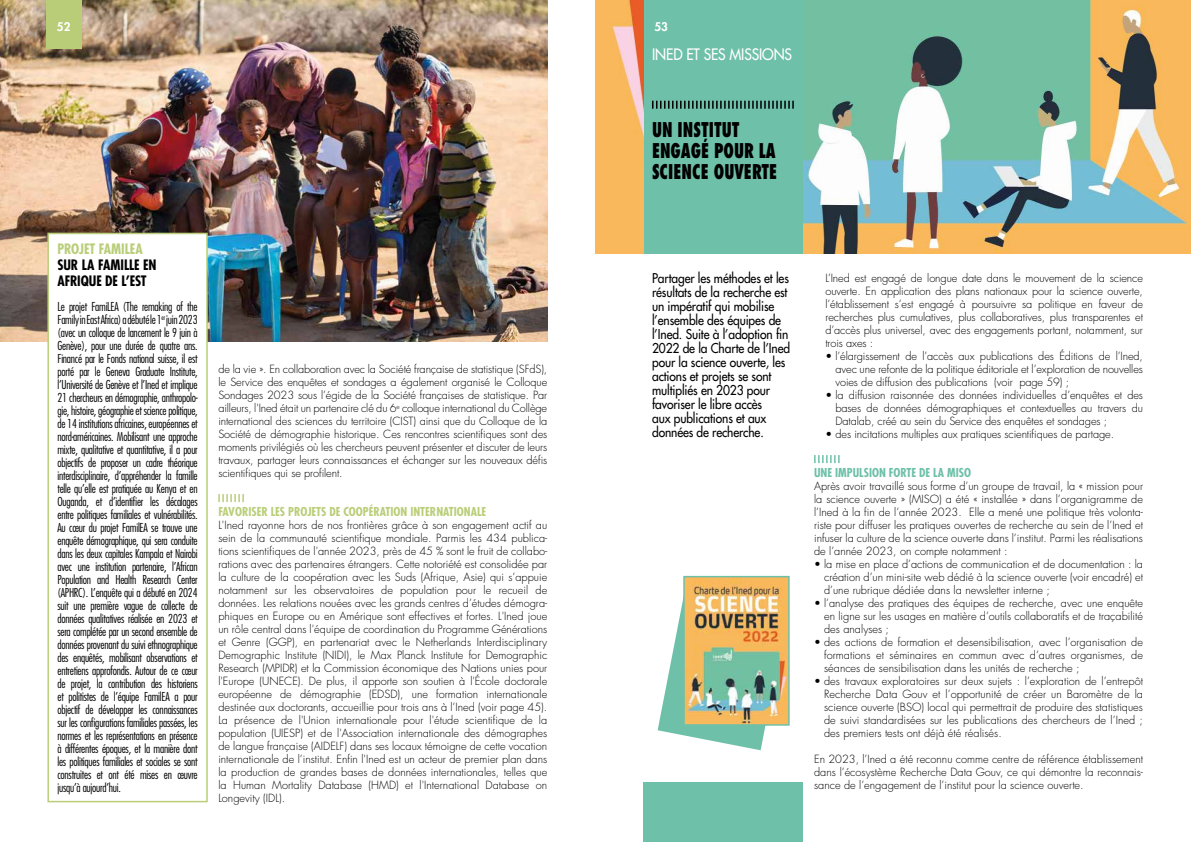
<style>
.page{position:relative;width:1191px;height:842px;background:#fff}
.page>*{position:absolute;margin:0;border:0;box-sizing:border-box;transform-origin:0 0}
.t1{font:800 condensed 19.8px/21px "Futura Std";color:#000;scale:.82 1}
.t2{font:500 15.4px "Futura Std";letter-spacing:-.01em;color:#fff;scale:.91 1}
.t3{font:700 condensed 14px/16px "Futura Std";letter-spacing:-.005em;color:#000}
.t4{font:700 condensed 14px "Futura Std";letter-spacing:-.005em;color:#b9ce78}
.t5{font:500 13.2px/14px "Futura Std";letter-spacing:-.01em;color:#000;scale:.91 1}
.t6{font:300 condensed 12px/13px "Futura Std";letter-spacing:-.02em;color:#000;text-align:justify}
.t7{font:700 condensed 12px "Futura Std";color:#b9ce78}
.t8{font:700 condensed 12px "Futura Std";color:#6ec0a9}
.t9{font:800 11.7px "Futura Std";color:#fff}
.t10{font:300 11px/13px "Futura Std";color:#000;text-align:justify}
</style>
<div class="page">
<svg style="left:218px;top:494px;width:26px;height:8px"></svg>
<img style="left:0;top:0;width:547px;height:342px">
<div style="left:48px;top:233px;width:159px;height:568px;background:#fff"></div>
<div style="left:47px;top:233px;width:161px;height:569px;border:2px solid #b9ce78"></div>
<div style="left:46px;top:0;width:36px;height:48px;background:#b9cd78"></div>
<img style="left:595px;top:0;width:596px;height:253px">
<div style="left:643px;top:0;width:159px;height:253px;background:#6ec0a9"></div>
<svg style="left:652px;top:101px;width:141px;height:8px"></svg>
<svg style="left:814px;top:455px;width:25px;height:8px"></svg>
<div style="left:643px;top:783px;width:160px;height:59px;background:#6ec0a9"></div>
<svg style="left:657px;top:600px;width:109px;height:150px"></svg>
<img style="left:686px;top:579px;width:100px;height:144px">
<div style="left:683px;top:576px;width:106px;height:150px;border:2px solid #6ec0a9"></div>
<p class="t9" style="left:57px;top:19px;width:15px">52</p>
<p class="t4" style="left:57px;top:240px;width:87px">PROJET FAMILEA</p>
<p class="t3" style="left:57px;top:257px;width:101px">SUR LA FAMILLE EN<br>AFRIQUE DE L’EST</p>
<p class="t6" style="left:57px;top:300px;width:142px">Le projet FamiLEA (The remaking of the Family in East Africa) a débuté le 1<sup>er</sup> juin 2023 (avec un colloque de lancement le 9 juin à Genève), pour une durée de quatre ans.<br>Financé par le Fonds national suisse, il est porté par le Geneva Graduate Institute, l’Université de Genève et l’Ined et implique 21 chercheurs en démographie, anthropolo&shy;gie, histoire, géographie et science politique, de 14 institutions africaines, européennes et nord-américaines. Mobilisant une approche mixte, qualitative et quantitative, il a pour objectifs de proposer un cadre théorique interdisciplinaire, d’appréhender la famille telle qu’elle est pratiquée au Kenya et en Ouganda, et d’identifier les décalages entre politiques familiales et vulnérabilités.<br>Au cœur du projet FamilEA se trouve une enquête démographique, qui sera conduite dans les deux capitales Kampala et Nairobi avec une institution partenaire, l’African Population and Health Research Center (APHRC). L’enquête qui a débuté en 2024 suit une première vague de collecte de données qualitatives réalisée en 2023 et sera complétée par un second ensemble de données provenant du suivi ethnographique des enquêtés, mobilisant observations et entretiens approfondis. Autour de ce cœur de projet, la contribution des historiens et politistes de l’équipe FamilEA a pour objectif de développer les connaissances sur les configurations familiales passées, les normes et les représentations en présence à différentes époques, et la manière dont les politiques familiales et sociales se sont construites et ont été mises en œuvre jusqu’à aujourd’hui.</p>
<p class="t10" style="left:218px;top:363px;width:330px">de la vie ». En collaboration avec la Société française de statistique (SFdS), le Service des enquêtes et sondages a également organisé le Colloque Sondages 2023 sous l’égide de la Société françaises de statistique. Par ailleurs, l'Ined était un partenaire clé du 6<sup>e</sup> colloque international du Collège international des sciences du territoire (CIST) ainsi que du Colloque de la Société de démographie historique. Ces rencontres scientifiques sont des moments privilégiés où les chercheurs peuvent présenter et discuter de leurs travaux, partager leurs connaissances et échanger sur les nouveaux défis scientifiques qui se profilent.</p>
<p class="t7" style="left:218px;top:504px;width:269px">FAVORISER LES PROJETS DE COOPÉRATION INTERNATIONALE</p>
<p class="t10" style="left:218px;top:519px;width:330px">L'Ined rayonne hors de nos frontières grâce à son engagement actif au sein de la communauté scientifique mondiale. Parmis les 434 publica&shy;tions scientifiques de l'année 2023, près de 45 % sont le fruit de collabo&shy;rations avec des partenaires étrangers. Cette notoriété est consolidée par la culture de la coopération avec les Suds (Afrique, Asie) qui s’appuie notamment sur les observatoires de population pour le recueil de données. Les relations nouées avec les grands centres d’études démogra&shy;phiques en Europe ou en Amérique sont effectives et fortes. L'Ined joue un rôle central dans l'équipe de coordination du Programme Générations et Genre (GGP), en partenariat avec le Netherlands Interdisciplinary Demographic Institute (NIDI), le Max Planck Institute for Demographic Research (MPIDR) et la Commission économique des Nations unies pour l'Europe (UNECE). De plus, il apporte son soutien à l'École doctorale européenne de démographie (EDSD), une formation internationale destinée aux doctorants, accueillie pour trois ans à l’Ined (voir page 45).<br>La présence de l'Union internationale pour l'étude scientifique de la population (UIESP) et de l'Association internationale des démographes de langue française (AIDELF) dans ses locaux témoigne de cette vocation internationale de l’institut. Enfin l'Ined est un acteur de premier plan dans la production de grandes bases de données internationales, telles que la Human Mortality Database (HMD) et l'International Database on Longevity (IDL).</p>
<p class="t9" style="left:654px;top:19px;width:15px">53</p>
<h2 class="t2" style="left:652px;top:44px;width:155px">INED ET SES MISSIONS</h2>
<h1 class="t1" style="left:652px;top:119px;width:154px">UN INSTITUT<br>ENGAGÉ POUR LA<br>SCIENCE OUVERTE</h1>
<p class="t5" style="left:652px;top:271px;width:153px">Partager les méthodes et les résultats de la recherche est un impératif qui mobilise l’ensemble des équipes de l’Ined. Suite à l’adoption fin<br>2022 de la Charte de l’Ined pour la science ouverte, les actions et projets se sont multipliés en 2023 pour favoriser le libre accès<br>aux publications et aux données de recherche.</p>
<p class="t10" style="left:825px;top:272px;width:319px">L’Ined est engagé de longue date dans le mouvement de la science ouverte. En application des plans nationaux pour la science ouverte, l’établissement s’est engagé à poursuivre sa politique en faveur de recherches plus cumulatives, plus collaboratives, plus transparentes et d’accès plus universel, avec des engagements portant, notamment, sur trois axes :</p>
<p class="t10" style="left:835px;top:350px;width:309px;text-indent:-10px">• l’élargissement de l’accès aux publications des Éditions de l’Ined, avec une refonte de la politique éditoriale et l’exploration de nouvelles voies de diffusion des publications (voir page 59) ;</p>
<p class="t10" style="left:835px;top:389px;width:309px;text-indent:-10px">• la diffusion raisonnée des données individuelles d’enquêtes et des bases de données démographiques et contextuelles au travers du Datalab, créé au sein du Service des enquêtes et sondages ;</p>
<p class="t10" style="left:825px;top:428px;width:290px">• des incitations multiples aux pratiques scientifiques de partage.</p>
<p class="t8" style="left:814px;top:465px;width:158px">UNE IMPULSION FORTE DE LA MISO</p>
<p class="t10" style="left:814px;top:480px;width:330px">Après avoir travaillé sous forme d’un groupe de travail, la « mission pour la science ouverte » (MISO) a été « installée » dans l’organigramme de l’Ined à la fin de l’année 2023. Elle a mené une politique très volonta&shy;riste pour diffuser les pratiques ouvertes de recherche au sein de l’Ined et infuser la culture de la science ouverte dans l’institut. Parmi les réalisations de l’année 2023, on compte notamment :</p>
<p class="t10" style="left:824px;top:558px;width:320px;text-indent:-10px">• la mise en place d’actions de communication et de documentation : la création d’un mini-site web dédié à la science ouverte (voir encadré) et d’une rubrique dédiée dans la newsletter interne ;</p>
<p class="t10" style="left:824px;top:597px;width:320px;text-indent:-10px">• l’analyse des pratiques des équipes de recherche, avec une enquête en ligne sur les usages en matière d’outils collaboratifs et de traçabilité des analyses ;</p>
<p class="t10" style="left:824px;top:636px;width:320px;text-indent:-10px">• des actions de formation et desensibilisation, avec l’organisation de formations et séminaires en commun avec d’autres organismes, de séances de sensibilisation dans les unités de recherche ;</p>
<p class="t10" style="left:824px;top:675px;width:320px;text-indent:-10px">• des travaux exploratoires sur deux sujets : l’exploration de l’entrepôt Recherche Data Gouv et l’opportunité de créer un Baromètre de la science ouverte (BSO) local qui permettrait de produire des statistiques de suivi standardisées sur les publications des chercheurs de l’Ined ; des premiers tests ont déjà été réalisés.</p>
<p class="t10" style="left:814px;top:753px;width:330px">En 2023, l’Ined a été reconnu comme centre de référence établissement dans l’écosystème Recherche Data Gouv, ce qui démontre la reconnais&shy;sance de l’engagement de l’institut pour la science ouverte.</p>
</div>
